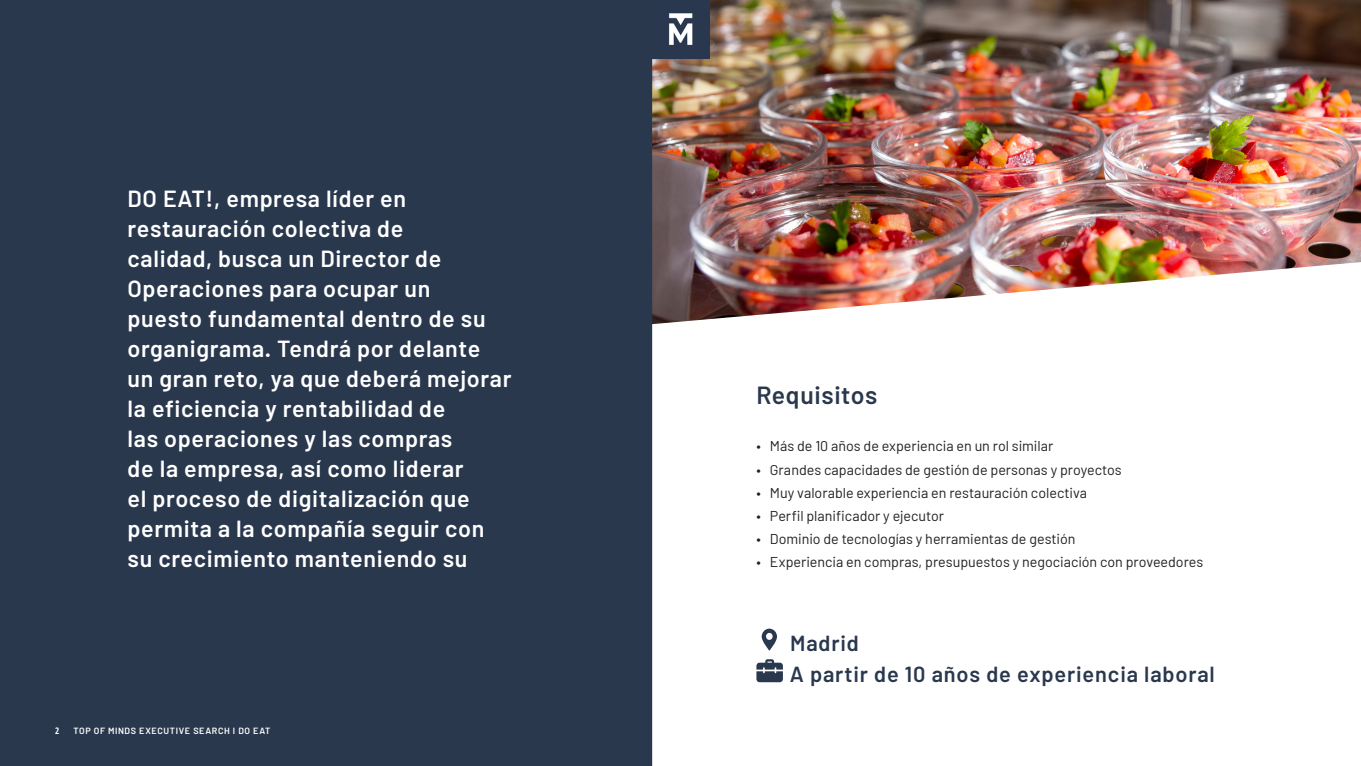
<style>
.page{position:relative;width:1361px;height:766px;background:#fff}
.page>*{position:absolute;margin:0;border:0;box-sizing:border-box;transform-origin:0 0}
.t1{font:600 24.75px "Barlow";letter-spacing:.025em;color:#2a384e}
.t2{font:600 23.25px/30px "Barlow";letter-spacing:.03em;color:#fff}
.t3{font:600 21.75px "Barlow";letter-spacing:.04em;color:#2a384e}
.t4{font:14.25px "Barlow";color:#231f20}
.t5{font:600 9px "Barlow";letter-spacing:.07em;color:#fff}
.t6{font:700 condensed 9px "Open Sans";color:#fff}
</style>
<div class="page">
<img style="left:652px;top:0;width:708px;height:262px">
<svg style="left:652px;top:262px;width:709px;height:503px"></svg>
<div style="left:0;top:0;width:652px;height:765px;background:#2a384e"></div>
<img style="left:652px;top:0;width:57px;height:58px">
<svg style="left:761px;top:628px;width:16px;height:22px"></svg>
<svg style="left:756px;top:659px;width:27px;height:23px"></svg>
<p class="t2" style="left:127px;top:183px;width:385px">DO EAT!, empresa líder en restauración colectiva de<br>calidad, busca un Director de<br>Operaciones para ocupar un<br>puesto fundamental dentro de su organigrama. Tendrá por delante un gran reto, ya que deberá mejorar la eficiencia y rentabilidad de<br>las operaciones y las compras<br>de la empresa, así como liderar<br>el proceso de digitalización que permita a la compañía seguir con su crecimiento manteniendo su</p>
<p class="t6" style="left:55px;top:724px;width:6px">2</p>
<p class="t5" style="left:73px;top:725px;width:199px">TOP OF MINDS EXECUTIVE SEARCH I DO EAT</p>
<p class="t1" style="left:756px;top:379px;width:122px">Requisitos</p>
<p class="t4" style="left:756px;top:436px;width:298px">• Más de 10 años de experiencia en un rol similar</p>
<p class="t4" style="left:756px;top:459px;width:367px">• Grandes capacidades de gestión de personas y proyectos</p>
<p class="t4" style="left:756px;top:482px;width:332px">• Muy valorable experiencia en restauración colectiva</p>
<p class="t4" style="left:756px;top:505px;width:189px">• Perfil planificador y ejecutor</p>
<p class="t4" style="left:756px;top:528px;width:320px">• Dominio de tecnologías y herramientas de gestión</p>
<p class="t4" style="left:756px;top:551px;width:448px">• Experiencia en compras, presupuestos y negociación con proveedores</p>
<p class="t3" style="left:790px;top:629px;width:70px">Madrid</p>
<p class="t3" style="left:790px;top:660px;width:426px">A partir de 10 años de experiencia laboral</p>
</div>
